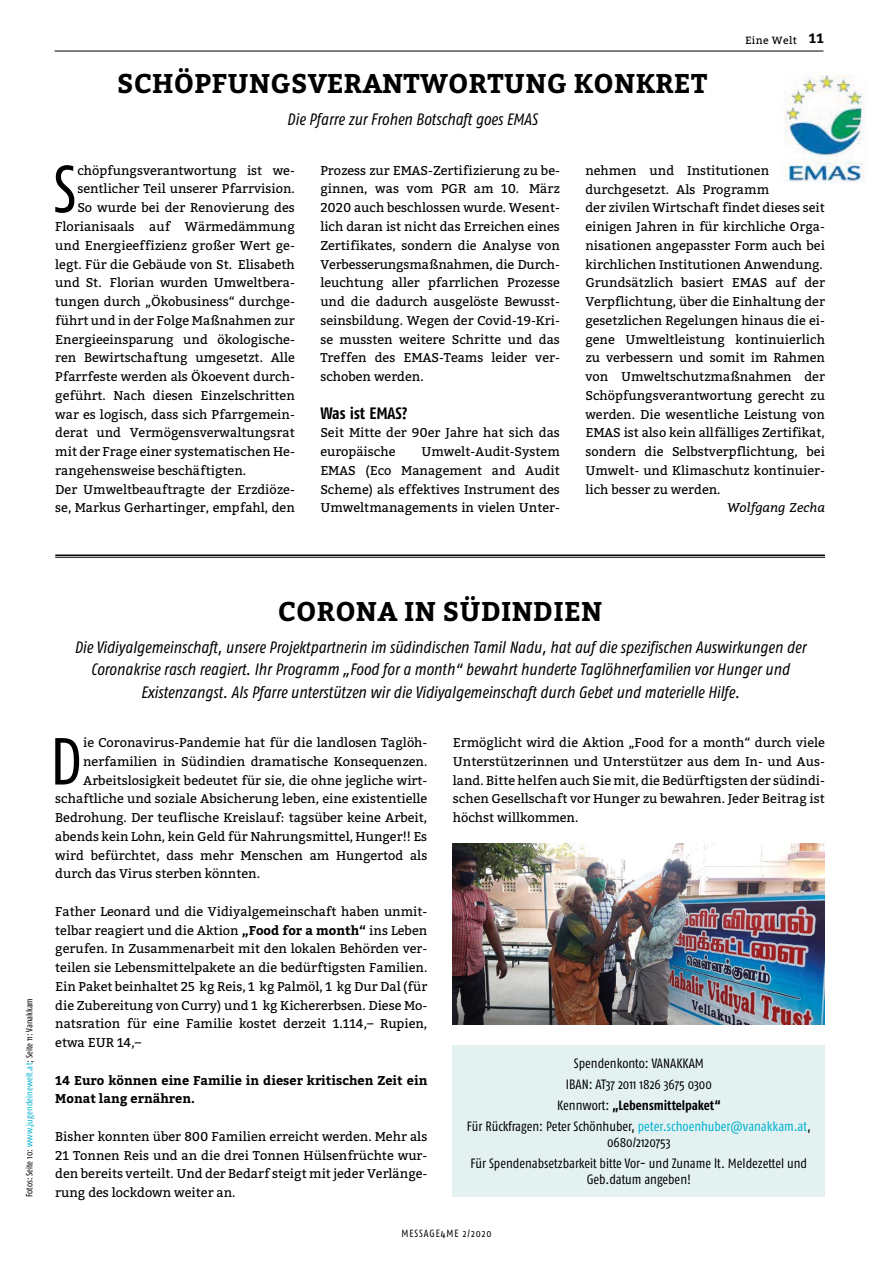
<style>
.page{position:relative;width:893px;height:1263px;background:#fff}
.page>*{position:absolute;margin:0;border:0;box-sizing:border-box;transform-origin:0 0}
.t1{font:66.3px "Fago Co Caps";color:#000}
.t2{font:700 27px "Bitter";letter-spacing:.01em;color:#000}
.t3{font:italic 16.5px/22.5px "Fago Co";color:#000;text-align:center}
.t4{font:700 16.5px "Fago Co";color:#000}
.t5{font:13.5px/20.7px "Fago Co";color:#000;text-align:center}
.t6{font:700 13.5px "Bitter";color:#000}
.t7{font:12.75px/18.8px "Bitter";color:#000;text-align:justify}
.t8{font:700 12.75px/18.8px "Bitter";color:#000}
.t9{font:italic 12.75px "Bitter";color:#000}
.t10{font:10.5px "Fago Co";letter-spacing:.09em;color:#000}
.t11{font:10.5px "Bitter";letter-spacing:.035em;color:#000}
.t12{font:9px "Fago Co";color:#000}
.s1{color:#00b1cf}
.s2{font-weight:700}
</style>
<div class="page">
<hr style="left:55px;top:51px;width:768px;height:1px;background:#000">
<hr style="left:55px;top:554px;width:770px;height:2px;background:#000">
<hr style="left:55px;top:557px;width:770px;height:1px;background:#000">
<div style="left:453px;top:1046px;width:372px;height:151px;background:#e3f2f1"></div>
<img style="left:453px;top:843px;width:372px;height:181px">
<img style="left:784px;top:75px;width:82px;height:108px">
<p class="t11" style="left:745px;top:34px;width:53px">Eine Welt</p>
<p class="t6" style="left:809px;top:28px;width:16px">11</p>
<h2 class="t2" style="left:117px;top:63px;width:591px">SCHÖPFUNGSVERANTWORTUNG KONKRET</h2>
<p class="t3" style="left:287px;top:108px;width:252px">Die Pfarre zur Frohen Botschaft goes EMAS</p>
<p class="t7" style="left:320px;top:161px;width:241px">Prozess zur EMAS-Zertifizierung zu be&shy;ginnen, was vom PGR am 10. März 2020 auch beschlossen wurde. Wesent&shy;lich daran ist nicht das Erreichen eines Zertifikates, sondern die Analyse von Verbesserungsmaßnahmen, die Durch&shy;leuchtung aller pfarrlichen Prozesse und die dadurch ausgelöste Bewusst&shy;seinsbildung. Wegen der Covid-19-Kri&shy;se mussten weitere Schritte und das Treffen des EMAS-Teams leider ver&shy;schoben werden.</p>
<p class="t4" style="left:320px;top:403px;width:89px">Was ist EMAS?</p>
<p class="t7" style="left:320px;top:424px;width:241px">Seit Mitte der 90er Jahre hat sich das europäische</p>
<h1 class="t1" style="left:52px;top:152px;width:27px">S</h1>
<p class="t7" style="left:77px;top:161px;width:219px">chöpfungsverantwortung ist we-</p>
<p class="t7" style="left:585px;top:161px;width:241px;text-align:left">nehmen und Institutionen durchgesetzt. Als Programm<br>der zivilen Wirtschaft findet dieses seit einigen Jahren in für kirchliche Orga&shy;nisationen angepasster Form auch bei kirchlichen Institutionen Anwendung.<br>Grundsätzlich basiert EMAS auf der Verpflichtung, über die Einhaltung der gesetzlichen Regelungen hinaus die ei&shy;gene Umweltleistung kontinuierlich zu verbessern und somit im Rahmen von Umweltschutzmaßnahmen der Schöpfungsverantwortung gerecht zu werden. Die wesentliche Leistung von EMAS ist also kein allfälliges Zertifikat, sondern die Selbstverpflichtung, bei Umwelt- und Klimaschutz kontinuier&shy;lich besser zu werden.</p>
<p class="t9" style="left:727px;top:498px;width:99px">Wolfgang Zecha</p>
<p class="t7" style="left:77px;top:180px;width:219px">sentlicher Teil unserer Pfarrvision.</p>
<p class="t7" style="left:77px;top:199px;width:219px">So wurde bei der Renovierung des</p>
<p class="t7" style="left:55px;top:217px;width:241px">Florianisaals auf Wärmedämmung</p>
<p class="t7" style="left:55px;top:236px;width:241px">und Energieeffizienz großer Wert ge-</p>
<p class="t7" style="left:55px;top:255px;width:241px">legt. Für die Gebäude von St. Elisabeth</p>
<p class="t7" style="left:55px;top:274px;width:241px">und St. Florian wurden Umweltbera-</p>
<p class="t7" style="left:55px;top:292px;width:241px">tungen durch „Ökobusiness“ durchge-</p>
<p class="t7" style="left:55px;top:311px;width:241px">führt und in der Folge Maßnahmen zur</p>
<p class="t7" style="left:55px;top:330px;width:241px">Energieeinsparung und ökologische-</p>
<p class="t7" style="left:55px;top:349px;width:241px">ren Bewirtschaftung umgesetzt. Alle</p>
<p class="t7" style="left:55px;top:367px;width:241px">Pfarrfeste werden als Ökoevent durch-</p>
<p class="t7" style="left:55px;top:386px;width:241px">geführt. Nach diesen Einzelschritten</p>
<p class="t7" style="left:55px;top:405px;width:241px">war es logisch, dass sich Pfarrgemein-</p>
<p class="t7" style="left:55px;top:424px;width:241px">derat und Vermögensverwaltungsrat</p>
<p class="t7" style="left:55px;top:442px;width:241px">mit der Frage einer systematischen He-</p>
<p class="t7" style="left:55px;top:461px;width:192px">rangehensweise beschäftigten.</p>
<p class="t7" style="left:55px;top:480px;width:241px">Der Umweltbeauftragte der Erzdiöze-</p>
<p class="t7" style="left:55px;top:499px;width:241px">se, Markus Gerhartinger, empfahl, den</p>
<p class="t7" style="left:320px;top:442px;width:241px;text-indent:101px">Umwelt-Audit-System EMAS (Eco Management and Audit Scheme) als effektives Instrument des Umweltmanagements in vielen Unter-</p>
<p class="t12" style="left:24px;top:1197px;width:200px;rotate:-90deg">Fotos: Seite 10: <span class="s1">www.jugendeinewelt.at</span>; Seite 11: Vanakkam</p>
<h2 class="t2" style="left:278px;top:590px;width:326px">CORONA IN SÜDINDIEN</h2>
<p class="t3" style="left:74px;top:635px;width:733px">Die Vidiyalgemeinschaft, unsere Projektpartnerin im südindischen Tamil Nadu, hat auf die spezifischen Auswirkungen der<br>Coronakrise rasch reagiert. Ihr Programm „Food for a month“ bewahrt hunderte Taglöhnerfamilien vor Hunger und<br>Existenzangst. Als Pfarre unterstützen wir die Vidiyalgemeinschaft durch Gebet und materielle Hilfe.</p>
<p class="t7" style="left:453px;top:733px;width:374px">Ermöglicht wird die Aktion „Food for a month“ durch viele Unterstützerinnen und Unterstützer aus dem In- und Aus&shy;land. Bitte helfen auch Sie mit, die Bedürftigsten der südindi&shy;schen Gesellschaft vor Hunger zu bewahren. Jeder Beitrag ist höchst willkommen.</p>
<h1 class="t1" style="left:49px;top:724px;width:35px">D</h1>
<p class="t7" style="left:83px;top:733px;width:346px">ie Coronavirus-Pandemie hat für die landlosen Taglöh-</p>
<p class="t7" style="left:83px;top:752px;width:346px">nerfamilien in Südindien dramatische Konsequenzen.</p>
<p class="t7" style="left:83px;top:771px;width:346px">Arbeitslosigkeit bedeutet für sie, die ohne jegliche wirt-</p>
<p class="t7" style="left:55px;top:790px;width:374px">schaftliche und soziale Absicherung leben, eine existentielle</p>
<p class="t7" style="left:55px;top:808px;width:374px">Bedrohung. Der teuflische Kreislauf: tagsüber keine Arbeit,</p>
<p class="t7" style="left:55px;top:827px;width:374px">abends kein Lohn, kein Geld für Nahrungsmittel, Hunger!! Es</p>
<p class="t7" style="left:55px;top:846px;width:374px">wird befürchtet, dass mehr Menschen am Hungertod als</p>
<p class="t7" style="left:55px;top:865px;width:206px">durch das Virus sterben könnten.</p>
<p class="t7" style="left:55px;top:902px;width:374px">Father Leonard und die Vidiyalgemeinschaft haben unmit&shy;telbar reagiert und die Aktion <span class="s2">„Food for a month“</span> ins Leben gerufen. In Zusammenarbeit mit den lokalen Behörden ver&shy;teilen sie Lebensmittelpakete an die bedürftigsten Familien.<br>Ein Paket beinhaltet 25 kg Reis, 1 kg Palmöl, 1 kg Dur Dal (für die Zubereitung von Curry) und 1 kg Kichererbsen. Diese Mo&shy;natsration für eine Familie kostet derzeit 1.114,– Rupien, etwa EUR 14,–</p>
<p class="t8" style="left:55px;top:1070px;width:374px">14 Euro können eine Familie in dieser kritischen Zeit ein<br>Monat lang ernähren.</p>
<p class="t7" style="left:55px;top:1127px;width:374px">Bisher konnten über 800 Familien erreicht werden. Mehr als 21 Tonnen Reis und an die drei Tonnen Hülsenfrüchte wur&shy;den bereits verteilt. Und der Bedarf steigt mit jeder Verlänge&shy;rung des lockdown weiter an.</p>
<p class="t5" style="left:467px;top:1053px;width:345px">Spendenkonto: VANAKKAM<br>IBAN: AT37 2011 1826 3675 0300<br>Kennwort: <span class="s2">„Lebensmittelpaket“<br></span>Für Rückfragen: Peter Schönhuber, <span class="s1">peter.schoenhuber@vanakkam.at</span>,</p>
<p class="t5" style="left:471px;top:1132px;width:338px">0680/2120753<br>Für Spendenabsetzbarkeit bitte Vor- und Zuname lt. Meldezettel und</p>
<p class="t5" style="left:587px;top:1169px;width:106px">Geb.datum angeben!</p>
<p class="t10" style="left:401px;top:1227px;width:92px">MESSAGE4ME 2/2020</p>
</div>
